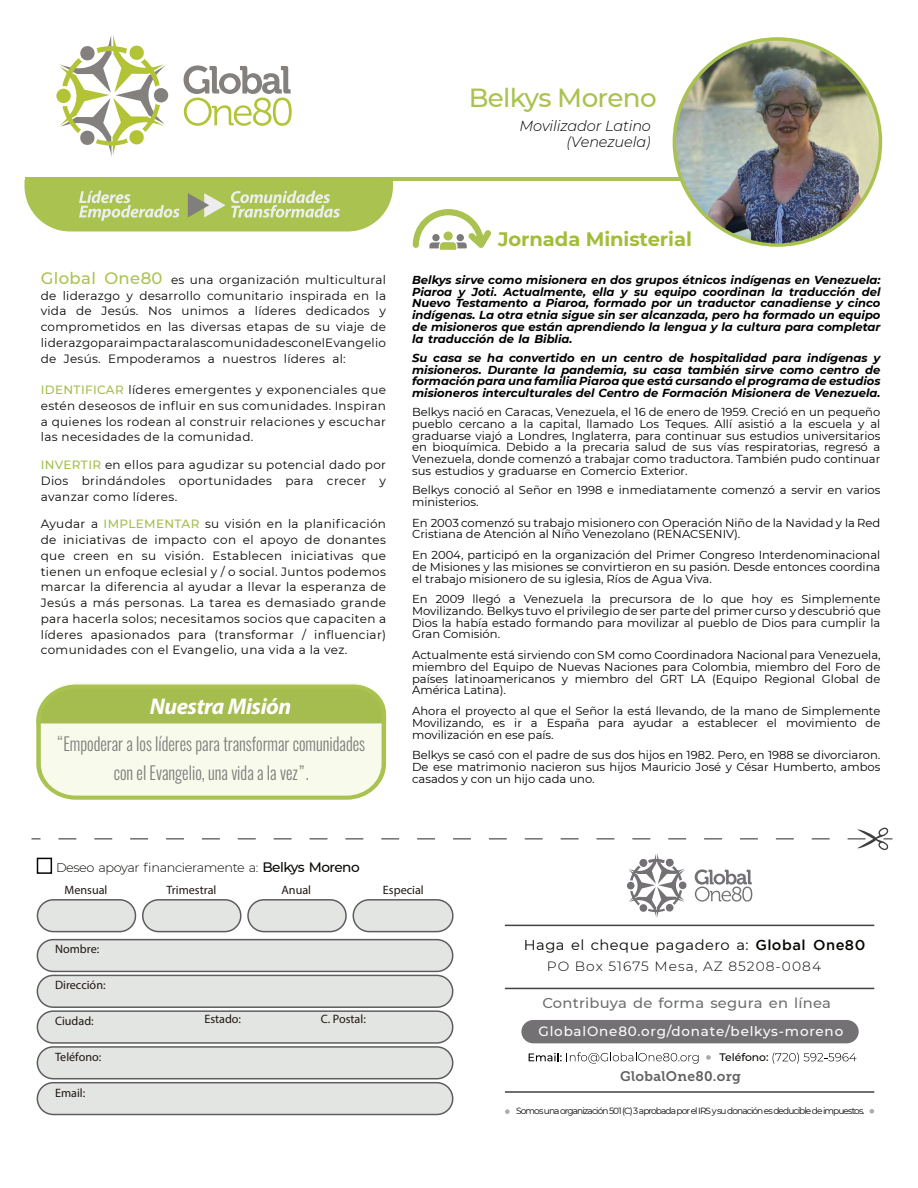
<style>
.page{position:relative;width:918px;height:1188px;background:#fff}
.page>*{position:absolute;margin:0;border:0;box-sizing:border-box;transform-origin:0 0}
.t1{font:500 26.25px "Montserrat";letter-spacing:-.025em;color:#aac250}
.t2{font:italic 700 22.8px "Myriad Pro";letter-spacing:-.02em;color:#fff}
.t3{font:700 19.5px "Montserrat";letter-spacing:-.005em;color:#a2bd3a}
.t4{font:300 18px/28.5px "Oswald";color:#7d7e7b;text-align:center;scale:.91 1}
.t5{font:italic 300 14.55px/15.8px "Montserrat";letter-spacing:-.01em;color:#000001;text-align:right}
.t6{font:14.25px "Montserrat";letter-spacing:.03em;color:#080704}
.t7{font:500 14.25px "Montserrat";letter-spacing:.015em;color:#6e6f70}
.t8{font:13.8px "Museo Slab 700";letter-spacing:.02em;color:#606160}
.t9{font:500 13.5px "Montserrat";letter-spacing:.06em;color:#fff}
.t10{font:300 13.35px "Montserrat";letter-spacing:.075em;color:#080704}
.t11{font:300 12.45px "Montserrat";letter-spacing:-.03em;color:#080704}
.t12{font:12.15px "Myriad Pro";color:#201612}
.t13{font:12px/15.8px "Montserrat";letter-spacing:.03em;color:#080704;text-align:justify}
.t14{font:11.55px/11.7px "Montserrat";color:#000001;text-align:justify}
.t15{font:italic 700 11.55px/11.7px "Montserrat";color:#000001;text-align:justify}
.t16{font:500 10.8px "Montserrat";color:#080704}
.t17{font:9px "Montserrat";letter-spacing:-.1em;color:#080704}
.s1{font-weight:500;font-size:16.5px;color:#aac250}
.s2{font-weight:500;color:#a5bd4f}
.s3{font-weight:500;font-size:13.65px;color:#070705}
.s4{font-family:"Gotham";font-weight:500}
</style>
<div class="page">
<svg style="left:56px;top:89px;width:15px;height:14px"></svg>
<div style="left:154px;top:88px;width:14px;height:14px;background:#83807e;border-radius:50%"></div>
<svg style="left:59px;top:34px;width:107px;height:123px"></svg>
<svg style="left:184px;top:65px;width:108px;height:61px"></svg>
<svg style="left:413px;top:209px;width:78px;height:41px"></svg>
<svg style="left:36px;top:683px;width:350px;height:117px;background:#dae4b4"></svg>
<hr style="left:25px;top:177px;width:656px;height:4px;background:#aac250">
<svg style="left:24px;top:180px;width:369px;height:52px;background:#b5c96c"></svg>
<svg style="left:32px;top:827px;width:860px;height:289px"></svg>
<img style="left:674px;top:39px;width:206px;height:206px;border-radius:50%">
<div style="left:521px;top:1020px;width:338px;height:23px;background:#747175;border-radius:12px"></div>
<h1 class="t1" style="left:469px;top:81px;width:189px">Belkys Moreno</h1>
<p class="t5" style="left:520px;top:118px;width:133px">Movilizador Latino (Venezuela)</p>
<p class="t13" style="left:41px;top:272px;width:347px"><span class="s1">Global One80</span> es una organización multicultural de liderazgo y desarrollo comunitario inspirada en la vida de Jesús. Nos unimos a líderes dedicados y comprometidos en las diversas etapas de su viaje de liderazgoparaimpactaralascomunidadesconelEvangelio de Jesús. Empoderamos a nuestros líderes al:</p>
<p class="t13" style="left:41px;top:382px;width:347px"><span class="s2">IDENTIFICAR</span> líderes emergentes y exponenciales que estén deseosos de influir en sus comunidades. Inspiran a quienes los rodean al construir relaciones y escuchar las necesidades de la comunidad.</p>
<p class="t13" style="left:41px;top:457px;width:347px"><span class="s2">INVERTIR</span> en ellos para agudizar su potencial dado por Dios brindándoles oportunidades para crecer y avanzar como líderes.</p>
<p class="t13" style="left:41px;top:516px;width:347px">Ayudar a <span class="s2">IMPLEMENTAR</span> su visión en la planificación de iniciativas de impacto con el apoyo de donantes que creen en su visión. Establecen iniciativas que tienen un enfoque eclesial y / o social. Juntos podemos marcar la diferencia al ayudar a llevar la esperanza de Jesús a más personas. La tarea es demasiado grande para hacerla solos; necesitamos socios que capaciten a líderes apasionados para (transformar / influenciar) comunidades con el Evangelio, una vida a la vez.</p>
<h2 class="t2" style="left:150px;top:697px;width:143px">Nuestra Misión</h2>
<h3 class="t4" style="left:57px;top:730px;width:340px">“Empoderar a los líderes para transformar comunidades con el Evangelio, una vida a la vez”.</h3>
<h3 class="t3" style="left:498px;top:227px;width:195px">Jornada Ministerial</h3>
<p class="t15" style="left:412px;top:274px;width:470px">Belkys sirve como misionera en dos grupos étnicos indígenas en Venezuela:<br>Piaroa y Joti. Actualmente, ella y su equipo coordinan la traducción del Nuevo Testamento a Piaroa, formado por un traductor canadiense y cinco indígenas. La otra etnia sigue sin ser alcanzada, pero ha formado un equipo de misioneros que están aprendiendo la lengua y la cultura para completar la traducción de la Biblia.</p>
<p class="t15" style="left:412px;top:352px;width:470px">Su casa se ha convertido en un centro de hospitalidad para indígenas y misioneros. Durante la pandemia, su casa también sirve como centro de formación para una familia Piaroa que está cursando el programa de estudios misioneros interculturales del Centro de Formación Misionera de Venezuela.</p>
<p class="t14" style="left:412px;top:406px;width:470px">Belkys nació en Caracas, Venezuela, el 16 de enero de 1959. Creció en un pequeño pueblo cercano a la capital, llamado Los Teques. Allí asistió a la escuela y al graduarse viajó a Londres, Inglaterra, para continuar sus estudios universitarios en bioquímica. Debido a la precaria salud de sus vías respiratorias, regresó a Venezuela, donde comenzó a trabajar como traductora. También pudo continuar sus estudios y graduarse en Comercio Exterior.</p>
<p class="t14" style="left:412px;top:484px;width:470px">Belkys conoció al Señor en 1998 e inmediatamente comenzó a servir en varios ministerios.</p>
<p class="t14" style="left:412px;top:517px;width:470px">En 2003 comenzó su trabajo misionero con Operación Niño de la Navidad y la Red<br>Cristiana de Atención al Niño Venezolano (RENACSENIV).</p>
<p class="t14" style="left:412px;top:549px;width:470px">En 2004, participó en la organización del Primer Congreso Interdenominacional de Misiones y las misiones se convirtieron en su pasión. Desde entonces coordina el trabajo misionero de su iglesia, Ríos de Agua Viva.</p>
<p class="t14" style="left:412px;top:593px;width:470px">En 2009 llegó a Venezuela la precursora de lo que hoy es Simplemente Movilizando. Belkys tuvo el privilegio de ser parte del primer curso y descubrió que Dios la había estado formando para movilizar al pueblo de Dios para cumplir la Gran Comisión.</p>
<p class="t14" style="left:412px;top:649px;width:470px">Actualmente está sirviendo con SM como Coordinadora Nacional para Venezuela, miembro del Equipo de Nuevas Naciones para Colombia, miembro del Foro de países latinoamericanos y miembro del GRT LA (Equipo Regional Global de América Latina).</p>
<p class="t14" style="left:412px;top:705px;width:470px">Ahora el proyecto al que el Señor la está llevando, de la mano de Simplemente Movilizando, es ir a España para ayudar a establecer el movimiento de movilización en ese país.</p>
<p class="t14" style="left:412px;top:749px;width:470px">Belkys se casó con el padre de sus dos hijos en 1982. Pero, en 1988 se divorciaron.<br>De ese matrimonio nacieron sus hijos Mauricio José y César Humberto, ambos casados y con un hijo cada uno.</p>
<p class="t11" style="left:56px;top:860px;width:305px">Deseo apoyar financieramente a: <span class="s3">Belkys Moreno</span></p>
<p class="t12" style="left:65px;top:885px;width:44px">Mensual</p>
<p class="t12" style="left:166px;top:885px;width:52px">Trimestral</p>
<p class="t12" style="left:282px;top:885px;width:31px">Anual</p>
<p class="t12" style="left:383px;top:885px;width:42px">Especial</p>
<p class="t12" style="left:55px;top:944px;width:46px">Nombre:</p>
<p class="t12" style="left:55px;top:980px;width:52px">Dirección:</p>
<p class="t12" style="left:55px;top:1016px;width:40px">Ciudad:</p>
<p class="t12" style="left:204px;top:1014px;width:38px">Estado:</p>
<p class="t12" style="left:321px;top:1014px;width:47px">C. Postal:</p>
<p class="t12" style="left:55px;top:1052px;width:48px">Teléfono:</p>
<p class="t12" style="left:55px;top:1087px;width:32px">Email:</p>
<p class="t6" style="left:524px;top:936px;width:343px">Haga el cheque pagadero a: <span class="s4">Global One80</span></p>
<p class="t10" style="left:547px;top:958px;width:276px">PO Box 51675 Mesa, AZ 85208-0084</p>
<p class="t7" style="left:542px;top:994px;width:290px">Contribuya de forma segura en línea</p>
<p class="t9" style="left:538px;top:1023px;width:306px">GlobalOne80.org/donate/belkys-moreno</p>
<p class="t16" style="left:719px;top:1050px;width:51px">Teléfono:</p>
<p class="t8" style="left:620px;top:1071px;width:122px">GlobalOne80.org</p>
<p class="t17" style="left:516px;top:1105px;width:350px">Somos una organización 501 (C) 3 aprobada por el IRS y su donación es deducible de impuestos.</p>
</div>
